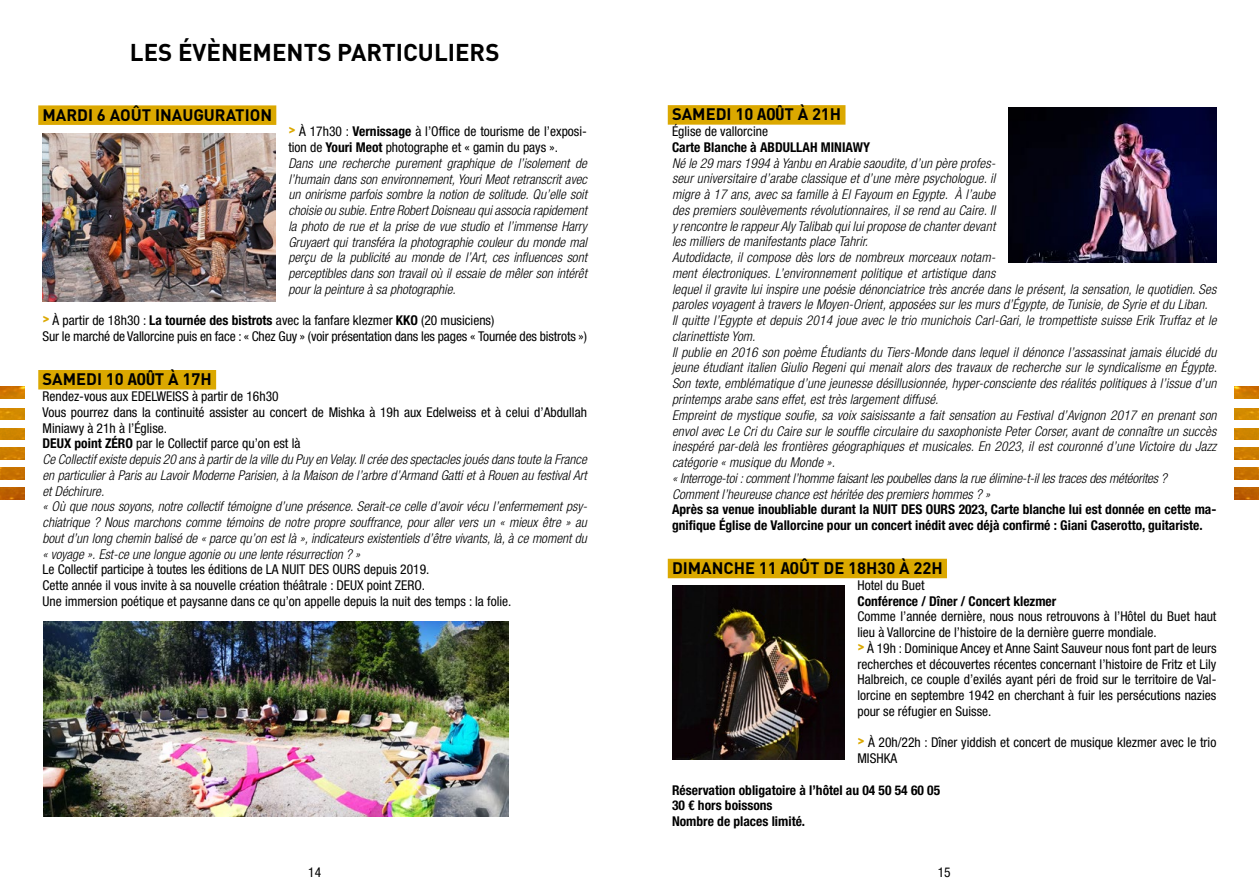
<style>
.page{position:relative;width:1259px;height:893px;background:#fff}
.page>*{position:absolute;margin:0;border:0;box-sizing:border-box;transform-origin:0 0}
.t1{font:700 24px "DIN Pro";color:#000}
.t2{font:700 16.5px "DIN Pro";color:#000}
.t3{font:italic 300 condensed 13.5px/15.8px "Helvetica Neue LT Std";letter-spacing:.01em;color:#000}
.t4{font:condensed 13.5px/15.8px "Helvetica Neue LT Std";color:#000}
.t5{font:700 condensed 13.5px/15.8px "Helvetica Neue LT Std";color:#000}
.s1{font-weight:400;font-style:normal}
.s2{font-weight:700;font-style:normal}
.s3{font-weight:700}
.s4{font-family:"Helvetica Neue LT Std";font-stretch:condensed}
</style>
<div class="page">
<img style="left:1234px;top:387px;width:25px;height:11px">
<img style="left:0;top:387px;width:24px;height:11px">
<img style="left:1234px;top:408px;width:25px;height:12px">
<img style="left:0;top:408px;width:24px;height:12px">
<img style="left:1234px;top:428px;width:25px;height:12px">
<img style="left:0;top:428px;width:24px;height:12px">
<img style="left:1234px;top:448px;width:25px;height:11px">
<img style="left:0;top:448px;width:24px;height:11px">
<img style="left:1234px;top:468px;width:25px;height:11px">
<img style="left:0;top:468px;width:24px;height:11px">
<img style="left:1234px;top:488px;width:25px;height:11px">
<img style="left:0;top:488px;width:24px;height:11px">
<div style="left:668px;top:105px;width:177px;height:20px;background:#dba800"></div>
<div style="left:668px;top:559px;width:279px;height:19px;background:#dba800"></div>
<div style="left:38px;top:105px;width:238px;height:20px;background:#dba800"></div>
<div style="left:38px;top:370px;width:178px;height:19px;background:#dba800"></div>
<img style="left:43px;top:133px;width:233px;height:168px">
<img style="left:43px;top:621px;width:465px;height:196px">
<img style="left:1008px;top:108px;width:208px;height:154px">
<img style="left:672px;top:585px;width:172px;height:175px">
<h1 class="t1" style="left:130px;top:36px;width:371px">LES ÉVÈNEMENTS PARTICULIERS</h1>
<p class="t2" style="left:43px;top:103px;width:231px">MARDI 6 AOÛT INAUGURATION</p>
<p class="t3" style="left:288px;top:124px;width:300px"><sup>&gt;</sup> <span class="s1">À 17h30 :</span> <span class="s2">Vernissage</span> <span class="s1">à l’Office de tourisme de l’exposi&shy;tion de</span> <span class="s2">Youri Meot</span> <span class="s1">photographe et « gamin du pays ».<br></span>Dans une recherche purement graphique de l’isolement de l’humain dans son environnement, Youri Meot retranscrit avec un onirisme parfois sombre la notion de solitude. Qu’elle soit choisie ou subie. Entre Robert Doisneau qui associa rapidement la photo de rue et la prise de vue studio et l’immense Harry Gruyaert qui transféra la photographie couleur du monde mal perçu de la publicité au monde de l’Art, ces influences sont perceptibles dans son travail où il essaie de mêler son intérêt pour la peinture à sa photographie.</p>
<p class="t4" style="left:43px;top:313px;width:546px"><sup>&gt;</sup> À partir de 18h30 : <span class="s3">La tournée des bistrots</span> avec la fanfare klezmer <span class="s3">KKO</span> (20 musiciens)<br>Sur le marché de Vallorcine puis en face : « Chez Guy » (voir présentation dans les pages « Tournée des bistrots »)</p>
<p class="t2" style="left:43px;top:368px;width:171px">SAMEDI 10 <span class="s4">AOÛ</span>T À 17H</p>
<p class="t3" style="left:43px;top:389px;width:546px"><span class="s1">Rendez-vous aux EDELWEISS à partir de 16h30<br>Vous pourrez dans la continuité assister au concert de Mishka à 19h aux Edelweiss et à celui d’Abdullah Miniawy à 21h à l’Église.<br></span><span class="s2">DEUX point ZÉRO</span> <span class="s1">par le Collectif parce qu’on est là<br></span>Ce Collectif existe depuis 20 ans à partir de la ville du Puy en Velay. Il crée des spectacles joués dans toute la France en particulier à Paris au Lavoir Moderne Parisien, à la Maison de l’arbre d’Armand Gatti et à Rouen au festival Art et Déchirure.<br>« Où que nous soyons, notre collectif témoigne d’une présence. Serait-ce celle d’avoir vécu l’enfermement psy&shy;chiatrique ? Nous marchons comme témoins de notre propre souffrance, pour aller vers un « mieux être » au bout d’un long chemin balisé de « parce qu’on est là », indicateurs existentiels d’être vivants, là, à ce moment du « voyage ». Est-ce une longue agonie ou une lente résurrection ? »</p>
<p class="t4" style="left:43px;top:562px;width:470px">Le Collectif participe à toutes les éditions de LA NUIT DES OURS depuis 2019.<br>Cette année il vous invite à sa nouvelle création théâtrale : DEUX point ZERO.<br>Une immersion poétique et paysanne dans ce qu’on appelle depuis la nuit des temps : la folie.</p>
<p class="t2" style="left:672px;top:103px;width:171px">SAMEDI 10 <span class="s4">AOÛ</span>T À 21H</p>
<p class="t4" style="left:672px;top:123px;width:97px">Église de vallorcine</p>
<p class="t5" style="left:672px;top:139px;width:200px">Carte Blanche à ABDULLAH MINIAWY</p>
<p class="t3" style="left:672px;top:155px;width:546px">Né le 29 mars 1994 à Yanbu en Arabie saoudite, d’un père profes-<br>seur universitaire d’arabe classique et d’une mère psychologue. il<br>migre à 17 ans, avec sa famille à El Fayoum en Egypte. À l’aube<br>des premiers soulèvements révolutionnaires, il se rend au Caire. Il<br>y rencontre le rappeur Aly Talibab qui lui propose de chanter devant<br>les milliers de manifestants place Tahrir.<br>Autodidacte, il compose dès lors de nombreux morceaux notam-<br>ment électroniques. L’environnement politique et artistique dans<br>lequel il gravite lui inspire une poésie dénonciatrice très ancrée dans le présent, la sensation, le quotidien. Ses paroles voyagent à travers le Moyen-Orient, apposées sur les murs d’Égypte, de Tunisie, de Syrie et du Liban.<br>Il quitte l’Egypte et depuis 2014 joue avec le trio munichois Carl-Gari, le trompettiste suisse Erik Truffaz et le clarinettiste Yom.<br>Il publie en 2016 son poème Étudiants du Tiers-Monde dans lequel il dénonce l’assassinat jamais élucidé du jeune étudiant italien Giulio Regeni qui menait alors des travaux de recherche sur le syndicalisme en Égypte.<br>Son texte, emblématique d’une jeunesse désillusionnée, hyper-consciente des réalités politiques à l’issue d’un printemps arabe sans effet, est très largement diffusé.<br>Empreint de mystique soufie, sa voix saisissante a fait sensation au Festival d’Avignon 2017 en prenant son envol avec Le Cri du Caire sur le souffle circulaire du saxophoniste Peter Corser, avant de connaître un succès inespéré par-delà les frontières géographiques et musicales. En 2023, il est couronné d’une Victoire du Jazz catégorie « musique du Monde ».<br>« Interroge-toi : comment l’homme faisant les poubelles dans la rue élimine-t-il les traces des météorites ?<br>Comment l’heureuse chance est héritée des premiers hommes ? »</p>
<p class="t5" style="left:672px;top:501px;width:546px">Après sa venue inoubliable durant la NUIT DES OURS 2023, Carte blanche lui est donnée en cette ma&shy;gnifique Église de Vallorcine pour un concert inédit avec déjà confirmé : Giani Caserotto, guitariste.</p>
<p class="t2" style="left:672px;top:557px;width:272px">DIMANCHE 11 <span class="s4">AO</span>ÛT DE 18H30 À 22H</p>
<p class="t4" style="left:857px;top:577px;width:69px">Hotel du Buet</p>
<p class="t5" style="left:857px;top:593px;width:200px">Conférence / Dîner / Concert klezmer</p>
<p class="t4" style="left:857px;top:608px;width:360px">Comme l’année dernière, nous nous retrouvons à l’Hôtel du Buet haut lieu à Vallorcine de l’histoire de la dernière guerre mondiale.<br><sup>&gt;</sup> À 19h : Dominique Ancey et Anne Saint Sauveur nous font part de leurs recherches et découvertes récentes concernant l’histoire de Fritz et Lily Halbreich, ce couple d’exilés ayant péri de froid sur le territoire de Val&shy;lorcine en septembre 1942 en cherchant à fuir les persécutions nazies pour se réfugier en Suisse.</p>
<p class="t4" style="left:857px;top:735px;width:360px"><sup>&gt;</sup> À 20h/22h : Dîner yiddish et concert de musique klezmer avec le trio<br>MISHKA</p>
<p class="t5" style="left:672px;top:782px;width:270px">Réservation obligatoire à l’hôtel au 04 50 54 60 05<br>30 € hors boissons<br>Nombre de places limité.</p>
<p class="t4" style="left:308px;top:864px;width:14px">14</p>
<p class="t4" style="left:937px;top:864px;width:14px">15</p>
</div>
